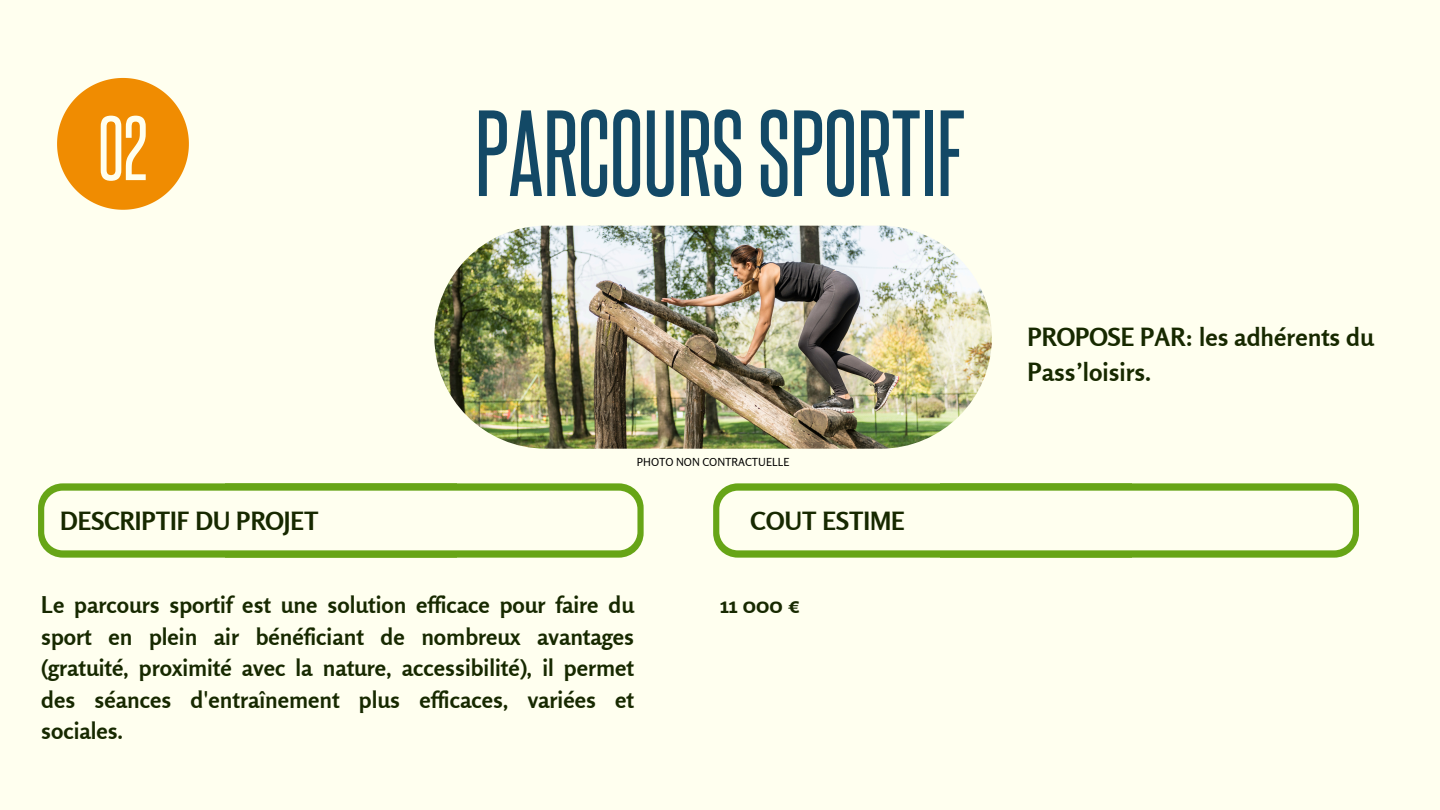
<style>
.page{position:relative;width:1440px;height:810px;background:#ffffef}
.page>*{position:absolute;margin:0;border:0;box-sizing:border-box;transform-origin:0 0}
.t1{font:104px "Aka Acid Steelfish";color:#134966}
.t2{font:77.5px "Aka Acid Steelfish";color:#ffffef}
.t3{font:700 25px/34.5px "Rosario";color:#172900}
.t4{font:700 23px/31.5px "Rosario";color:#172900;text-align:justify}
.t5{font:11px "Rosario";color:#000}
</style>
<div class="page">
<svg style="left:57px;top:77px;width:132px;height:133px"></svg>
<img style="left:434px;top:226px;width:558px;height:223px;border-radius:112px">
<svg style="left:38px;top:483px;width:605px;height:74px"></svg>
<svg style="left:713px;top:483px;width:646px;height:74px"></svg>
<p class="t2" style="left:98px;top:122px;width:51px">02</p>
<h1 class="t1" style="left:475px;top:118px;width:491px">PARCOURSSPORTIF</h1>
<p class="t5" style="left:637px;top:455px;width:154px">PHOTO NON CONTRACTUELLE</p>
<p class="t3" style="left:60px;top:503px;width:260px">DESCRIPTIF DU PROJET</p>
<h2 class="t3" style="left:751px;top:503px;width:156px">COUT ESTIME</h2>
<h3 class="t4" style="left:41px;top:589px;width:594px">Le parcours sportif est une solution efficace pour faire du sport en plein air bénéficiant de nombreux avantages (gratuité, proximité avec la nature, accessibilité), il permet des séances d'entraînement plus efficaces, variées et sociales.</h3>
<p class="t4" style="left:720px;top:589px;width:81px">11 000 €</p>
<p class="t3" style="left:1028px;top:320px;width:348px">PROPOSE PAR: les adhérents du<br>Pass’loisirs.</p>
</div>
